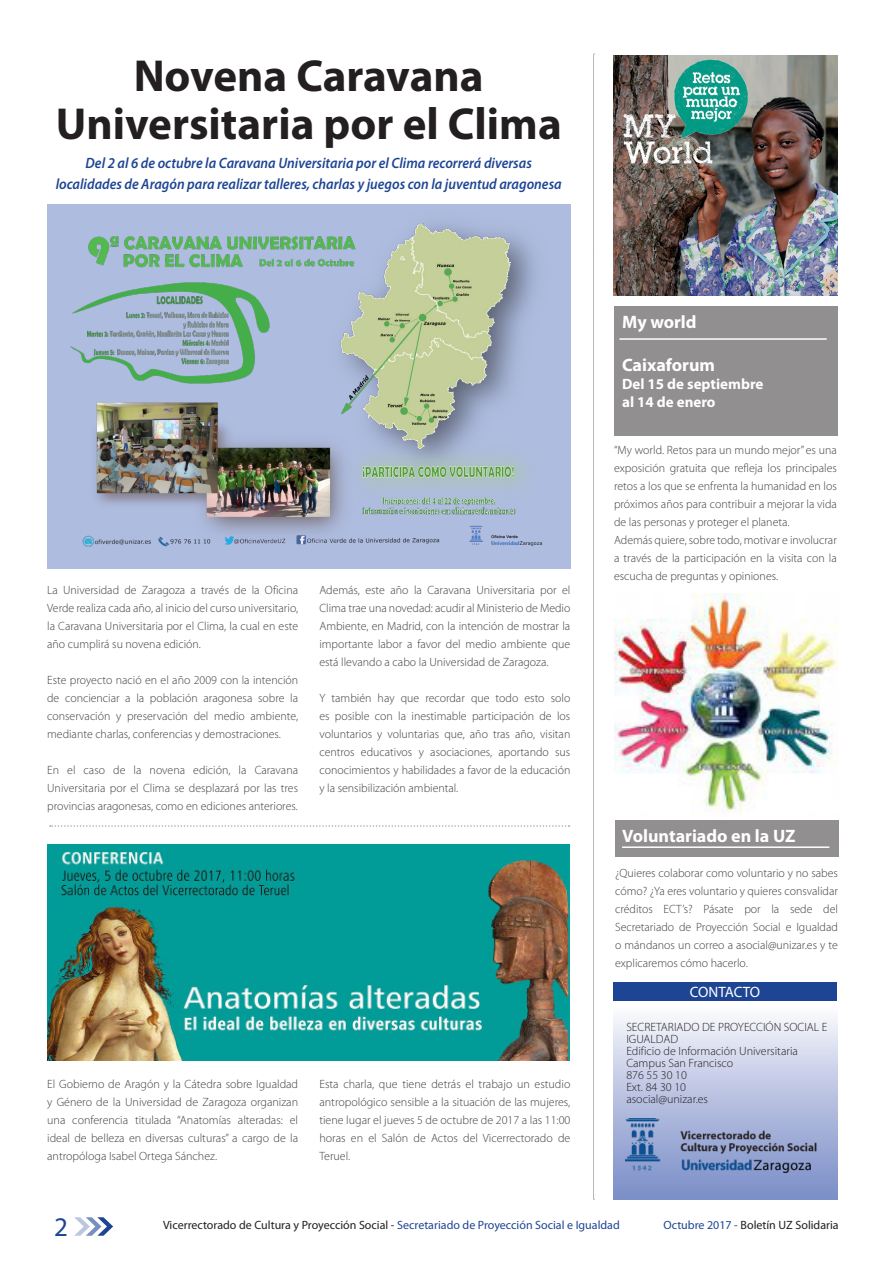
<style>
.page{position:relative;width:893px;height:1263px;background:#fff}
.page>*{position:absolute;margin:0;border:0;box-sizing:border-box;transform-origin:0 0}
._02_Article_Title{font:700 45px/48px "Myriad Pro";color:#231f20;text-align:center}
.t1{font:27px "Myriad Pro";color:#1e4594}
.t2{font:700 18px "Myriad Pro";color:#fff}
._05a_body_text_Intro{font:italic 600 15px/21px "Myriad Pro";color:#1e4594;text-align:center;scale:.93 1}
.t3{font:700 15px "Myriad Pro";color:#fff}
._09_Article_Name{font:15px "Myriad Pro";letter-spacing:-.015em;color:#fff}
._05_body_text{font:300 12px/18px "Myriad Pro";color:#3e3e3f;text-align:justify}
.edior{font:300 12px/12px "Myriad Pro";color:#231f20}
.t4{font:12px "Myriad Pro";color:#231f20}
.s1{color:#1e4594}
</style>
<div class="page">
<svg style="left:74px;top:1217px;width:39px;height:19px"></svg>
<div style="left:613px;top:1001px;width:225px;height:198px;background:linear-gradient(to bottom,#fdfcfe,#788bc6)"></div>
<div style="left:47px;top:204px;width:523px;height:365px;background:#aebcdf"></div>
<img style="left:70px;top:223px;width:473px;height:324px">
<div style="left:613px;top:982px;width:224px;height:19px;background:#1e4594"></div>
<svg style="left:593px;top:54px;width:2px;height:1146px"></svg>
<img style="left:615px;top:594px;width:224px;height:222px">
<div style="left:615px;top:820px;width:223px;height:37px;background:#918f8f"></div>
<hr style="left:622px;top:846px;width:207px;height:2px;background:#fff">
<svg style="left:50px;top:825px;width:519px;height:2px"></svg>
<img style="left:47px;top:844px;width:522px;height:216px">
<img style="left:625px;top:1118px;width:192px;height:54px">
<img style="left:614px;top:55px;width:224px;height:241px">
<div style="left:614px;top:306px;width:223px;height:130px;background:#918f8f"></div>
<hr style="left:619px;top:338px;width:208px;height:2px;background:#fff">
<p class="_02_Article_Title" style="left:56px;top:51px;width:508px">Novena Caravana<br>Universitaria por el Clima</p>
<p class="_05a_body_text_Intro" style="left:56px;top:152px;width:546px">Del 2 al 6 de octubre la Caravana Universitaria por el Clima recorrerá diversas localidades de Aragón para realizar talleres, charlas y juegos con la juventud aragonesa</p>
<p class="_05_body_text" style="left:47px;top:581px;width:252px">La Universidad de Zaragoza a través de la Oficina Verde realiza cada año, al inicio del curso universitario, la Caravana Universitaria por el Clima, la cual en este año cumplirá su novena edición.</p>
<p class="_05_body_text" style="left:47px;top:671px;width:252px">Este proyecto nació en el año 2009 con la intención de concienciar a la población aragonesa sobre la conservación y preservación del medio ambiente, mediante charlas, conferencias y demostraciones.</p>
<p class="_05_body_text" style="left:47px;top:761px;width:252px">En el caso de la novena edición, la Caravana Universitaria por el Clima se desplazará por las tres provincias aragonesas, como en ediciones anteriores.</p>
<p class="_05_body_text" style="left:319px;top:581px;width:252px">Además, este año la Caravana Universitaria por el Clima trae una novedad: acudir al Ministerio de Medio Ambiente, en Madrid, con la intención de mostrar la importante labor a favor del medio ambiente que está llevando a cabo la Universidad de Zaragoza.</p>
<p class="_05_body_text" style="left:319px;top:689px;width:252px">Y también hay que recordar que todo esto solo es posible con la inestimable participación de los voluntarios y voluntarias que, año tras año, visitan centros educativos y asociaciones, aportando sus conocimientos y habilidades a favor de la educación y la sensibilización ambiental.</p>
<p class="_05_body_text" style="left:47px;top:1075px;width:252px">El Gobierno de Aragón y la Cátedra sobre Igualdad y Género de la Universidad de Zaragoza organizan una conferencia titulada “Anatomías alteradas: el ideal de belleza en diversas culturas” a cargo de la antropóloga Isabel Ortega Sánchez.</p>
<p class="_05_body_text" style="left:319px;top:1075px;width:252px">Esta charla, que tiene detrás el trabajo un estudio antropológico sensible a la situación de las mujeres, tiene lugar el jueves 5 de octubre de 2017 a las 11:00 horas en el Salón de Actos del Vicerrectorado de Teruel.</p>
<p class="t2" style="left:622px;top:310px;width:76px">My world</p>
<p class="t2" style="left:622px;top:353px;width:94px">Caixaforum</p>
<p class="t3" style="left:622px;top:374px;width:143px">Del 15 de septiembre</p>
<p class="t3" style="left:622px;top:392px;width:95px">al 14 de enero</p>
<p class="_05_body_text" style="left:614px;top:441px;width:224px">“My world. Retos para un mundo mejor” es una exposición gratuita que refleja los principales retos a los que se enfrenta la humanidad en los próximos años para contribuir a mejorar la vida de las personas y proteger el planeta.</p>
<p class="_05_body_text" style="left:614px;top:531px;width:224px">Además quiere, sobre todo, motivar e involucrar a través de la participación en la visita con la escucha de preguntas y opiniones.</p>
<p class="t2" style="left:622px;top:824px;width:175px">Voluntariado en la UZ</p>
<p class="_05_body_text" style="left:615px;top:864px;width:224px">¿Quieres colaborar como voluntario y no sabes cómo? ¿Ya eres voluntario y quieres consvalidar créditos ECT’s? Pásate por la sede del Secretariado de Proyección Social e Igualdad o mándanos un correo a asocial@unizar.es y te explicaremos cómo hacerlo.</p>
<p class="_09_Article_Name" style="left:690px;top:983px;width:72px">CONTACTO</p>
<p class="edior" style="left:626px;top:1021px;width:203px">SECRETARIADO DE PROYECCIÓN SOCIAL E<br>IGUALDAD</p>
<p class="edior" style="left:626px;top:1045px;width:173px">Edificio de Información Universitaria</p>
<p class="edior" style="left:626px;top:1057px;width:108px">Campus San Francisco</p>
<p class="edior" style="left:626px;top:1069px;width:62px">876 55 30 10</p>
<p class="edior" style="left:626px;top:1081px;width:61px">Ext. 84 30 10</p>
<p class="edior" style="left:626px;top:1093px;width:83px">asocial@unizar.es</p>
<p class="t1" style="left:54px;top:1210px;width:15px">2</p>
<p class="t4" style="left:163px;top:1218px;width:458px">Vicerrectorado de Cultura y Proyección Social - <span class="s1">Secretariado de Proyección Social e Igualdad</span></p>
<p class="t4" style="left:663px;top:1218px;width:177px"><span class="s1">Octubre 2017 -</span> Boletín UZ Solidaria</p>
</div>
